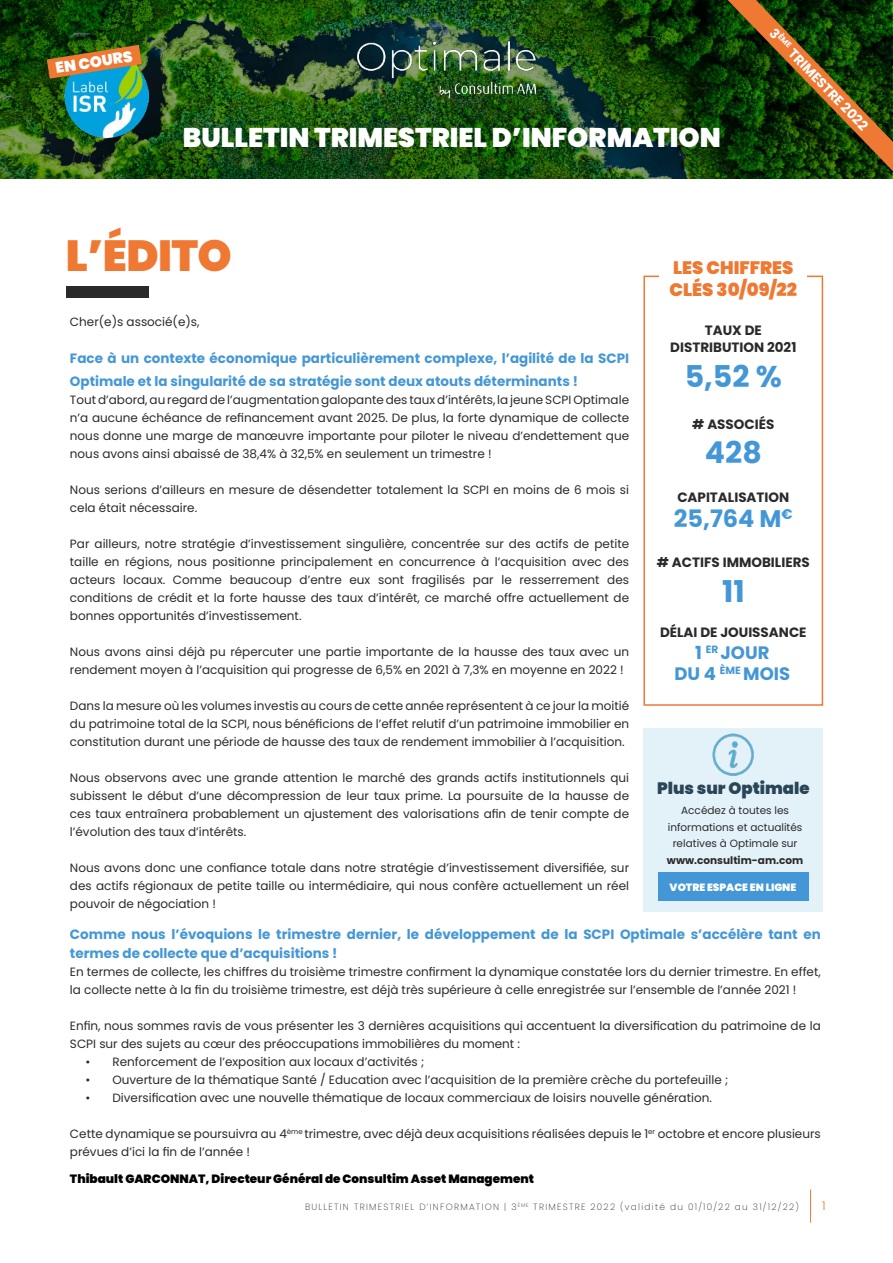
<style>
.page{position:relative;width:893px;height:1263px;background:#fff}
.page>*{position:absolute;margin:0;border:0;box-sizing:border-box;transform-origin:0 0}
.t1{font:900 43.5px "Poppins";letter-spacing:-.015em;color:#ef7833}
.t2{font:700 30px "Poppins";color:#4497d6}
.t3{font:900 27px "Poppins";color:#fff}
.t4{font:700 24px "Poppins";color:#4497d6}
.t5{font:900 18px/21.6px "Poppins";color:#ef7833}
.t6{font:700 18px/21.6px "Poppins";color:#4497d6;text-align:center}
.t7{font:900 16.5px "Poppins";color:#294556}
.t8{font:900 15.3px "Poppins";color:#fff}
.t9{font:700 13.5px/19.5px "Poppins";color:#4497d6}
.t10{font:700 13.5px/16.2px "Poppins";color:#2a2a2a;text-align:center}
.t11{font:700 13.5px "Poppins";color:#fff}
.t12{font:12px/18px "Poppins";color:#2a2a2a}
.t13{font:900 12px "Poppins";color:#000}
.t14{font:300 12px "Poppins";color:#ef7833}
.t15{font:10.5px/16.5px "Poppins";color:#2a2a2a;text-align:center}
.t16{font:700 10.5px "Poppins";color:#2a2a2a}
.t17{font:900 10.5px "Poppins";color:#fff}
.t18{font:200 9px "Poppins";letter-spacing:.14em;color:#2a2a2a}
</style>
<div class="page">
<hr style="left:810px;top:1189px;width:1px;height:33px;background:#ef7833">
<img style="left:1px;top:0;width:891px;height:179px">
<div style="left:66px;top:287px;width:83px;height:11px;background:#2a2a2a"></div>
<svg style="left:728px;top:0;width:165px;height:171px;background:#2d400b"></svg>
<img style="left:357px;top:41px;width:179px;height:57px">
<div style="left:643px;top:276px;width:180px;height:430px;border:2px solid #ef7833"></div>
<div style="left:659px;top:255px;width:148px;height:41px;background:#fff"></div>
<div style="left:643px;top:728px;width:180px;height:184px;background:#e3f1f9"></div>
<img style="left:712px;top:733px;width:42px;height:43px">
<div style="left:658px;top:873px;width:150px;height:28px;background:#4497d6"></div>
<img style="left:65px;top:54px;width:83px;height:84px">
<svg style="left:47px;top:45px;width:95px;height:34px;background:#94793f"></svg>
<p class="t8" style="left:54px;top:59px;width:79px;rotate:-9deg">EN COURS</p>
<h3 class="t3" style="left:183px;top:121px;width:539px">BULLETIN TRIMESTRIEL D’INFORMATION</h3>
<p class="t11" style="left:778px;top:25px;width:136px;rotate:46deg">3<sup>ÈME</sup> TRIMESTRE 2022</p>
<h1 class="t1" style="left:66px;top:229px;width:167px">L’ÉDITO</h1>
<p class="t12" style="left:70px;top:313px;width:131px">Cher(e)s associé(e)s,</p>
<p class="t9" style="left:70px;top:347px;width:561px;line-height:22.5px">Face à un contexte économique particulièrement complexe, l’agilité de la SCPI<br>Optimale et la singularité de sa stratégie sont deux atouts déterminants !</p>
<p class="t12" style="left:70px;top:391px;width:561px;text-align:justify">Tout d’abord, au regard de l’augmentation galopante des taux d’intérêts, la jeune SCPI Optimale n’a aucune échéance de refinancement avant 2025. De plus, la forte dynamique de collecte nous donne une marge de manœuvre importante pour piloter le niveau d’endettement que nous avons ainsi abaissé de 38,4% à 32,5% en seulement un trimestre !</p>
<p class="t12" style="left:70px;top:481px;width:561px">Nous serions d’ailleurs en mesure de désendetter totalement la SCPI en moins de 6 mois si cela était nécessaire.</p>
<p class="t12" style="left:70px;top:535px;width:561px;text-align:justify">Par ailleurs, notre stratégie d’investissement singulière, concentrée sur des actifs de petite taille en régions, nous positionne principalement en concurrence à l’acquisition avec des acteurs locaux. Comme beaucoup d’entre eux sont fragilisés par le resserrement des conditions de crédit et la forte hausse des taux d’intérêt, ce marché offre actuellement de bonnes opportunités d’investissement.</p>
<p class="t12" style="left:70px;top:643px;width:561px">Nous avons ainsi déjà pu répercuter une partie importante de la hausse des taux avec un rendement moyen à l’acquisition qui progresse de 6,5% en 2021 à 7,3% en moyenne en 2022 !</p>
<p class="t12" style="left:70px;top:697px;width:561px;text-align:justify">Dans la mesure où les volumes investis au cours de cette année représentent à ce jour la moitié du patrimoine total de la SCPI, nous bénéficions de l’effet relutif d’un patrimoine immobilier en constitution durant une période de hausse des taux de rendement immobilier à l’acquisition.</p>
<p class="t12" style="left:70px;top:769px;width:561px;text-align:justify">Nous observons avec une grande attention le marché des grands actifs institutionnels qui subissent le début d’une décompression de leur taux prime. La poursuite de la hausse de ces taux entraînera probablement un ajustement des valorisations afin de tenir compte de l’évolution des taux d’intérêts.</p>
<p class="t12" style="left:70px;top:859px;width:561px;text-align:justify">Nous avons donc une confiance totale dans notre stratégie d’investissement diversifiée, sur des actifs régionaux de petite taille ou intermédiaire, qui nous confère actuellement un réel pouvoir de négociation !</p>
<h3 class="t5" style="left:670px;top:257px;width:129px">LES CHIFFRES<br>CLÉS 30/09/22</h3>
<p class="t10" style="left:670px;top:323px;width:128px">TAUX DE<br>DISTRIBUTION 2021</p>
<h2 class="t2" style="left:685px;top:358px;width:99px">5,52 %</h2>
<p class="t10" style="left:692px;top:416px;width:84px"># ASSOCIÉS</p>
<h2 class="t2" style="left:705px;top:434px;width:58px">428</h2>
<p class="t10" style="left:677px;top:489px;width:113px">CAPITALISATION</p>
<h3 class="t4" style="left:674px;top:504px;width:120px">25,764 M<sup>€</sup></h3>
<p class="t10" style="left:657px;top:554px;width:154px"># ACTIFS IMMOBILIERS</p>
<h2 class="t2" style="left:722px;top:573px;width:24px">11</h2>
<p class="t10" style="left:660px;top:624px;width:148px">DÉLAI DE JOUISSANCE</p>
<h3 class="t6" style="left:674px;top:642px;width:117px">1 <sup>ER</sup> JOUR<br>DU 4 <sup>ÈME</sup> MOIS</h3>
<h3 class="t7" style="left:657px;top:778px;width:154px">Plus sur Optimale</h3>
<p class="t15" style="left:668px;top:802px;width:136px">Accédez à toutes les informations et actualités relatives à Optimale sur</p>
<p class="t16" style="left:667px;top:854px;width:138px">www.consultim-am.com</p>
<p class="t17" style="left:670px;top:881px;width:128px">VOTRE ESPACE EN LIGNE</p>
<p class="t9" style="left:70px;top:924px;width:752px">Comme nous l’évoquions le trimestre dernier, le développement de la SCPI Optimale s’accélère tant en termes de collecte que d’acquisitions !</p>
<p class="t12" style="left:70px;top:963px;width:752px">En termes de collecte, les chiffres du troisième trimestre confirment la dynamique constatée lors du dernier trimestre. En effet, la collecte nette à la fin du troisième trimestre, est déjà très supérieure à celle enregistrée sur l’ensemble de l’année 2021 !</p>
<p class="t12" style="left:70px;top:1017px;width:752px">Enfin, nous sommes ravis de vous présenter les 3 dernières acquisitions qui accentuent la diversification du patrimoine de la<br>SCPI sur des sujets au cœur des préoccupations immobilières du moment :</p>
<p class="t12" style="left:85px;top:1053px;width:340px">• Renforcement de l’exposition aux locaux d’activités ;</p>
<p class="t12" style="left:85px;top:1071px;width:644px">• Ouverture de la thématique Santé / Education avec l’acquisition de la première crèche du portefeuille ;</p>
<p class="t12" style="left:85px;top:1089px;width:628px">• Diversification avec une nouvelle thématique de locaux commerciaux de loisirs nouvelle génération.</p>
<p class="t12" style="left:70px;top:1125px;width:752px">Cette dynamique se poursuivra au 4<sup>ème</sup> trimestre, avec déjà deux acquisitions réalisées depuis le 1<sup>er</sup> octobre et encore plusieurs prévues d’ici la fin de l’année !</p>
<p class="t13" style="left:70px;top:1171px;width:466px">Thibault GARCONNAT, Directeur Général de Consultim Asset Management</p>
<p class="t18" style="left:305px;top:1202px;width:495px">BULLETIN TRIMESTRIEL D’INFORMATION | 3<sup>ÈME</sup> TRIMESTRE 2022 (validité du 01/10/22 au 31/12/22)</p>
<p class="t14" style="left:822px;top:1199px;width:5px">1</p>
</div>
